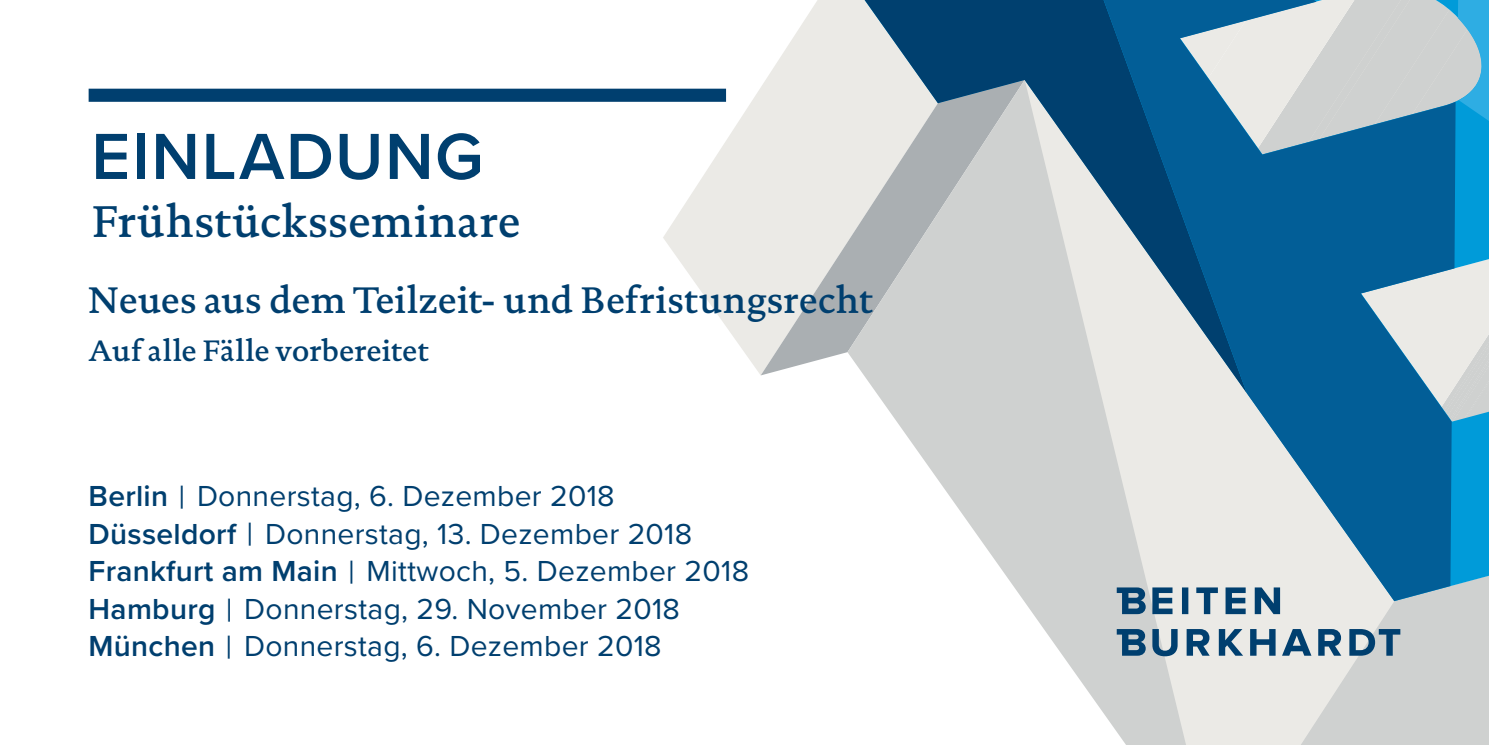
<style>
.page{position:relative;width:1489px;height:745px;background:#fff}
.page>*{position:absolute;margin:0;border:0;box-sizing:border-box;transform-origin:0 0}
.t1{font:600 67.5px "Proxima Nova";letter-spacing:.025em;color:#003f6f}
.t2{font:500 45px "DTL Documenta TOT";letter-spacing:.01em;color:#003f6f}
.t3{font:500 37.5px "DTL Documenta TOT";letter-spacing:.005em;color:#003f6f}
.t4{font:30px/37.5px "Proxima Nova";letter-spacing:.01em;color:#003f6f}
.t5{font:500 30px "DTL Documenta TOT";color:#003f6f}
.s1{font-weight:600}
.s2{font-size:32.5px}
</style>
<div class="page">
<svg style="left:663px;top:0;width:176px;height:374px"></svg>
<svg style="left:760px;top:80px;width:79px;height:295px;background:#e0e0de"></svg>
<svg style="left:1024px;top:600px;width:193px;height:144px;fill:#cfd1d0"></svg>
<svg style="left:1217px;top:600px;width:271px;height:144px;background:#dadbd9"></svg>
<svg style="left:839px;top:0;width:229px;height:600px;fill:#cfd1d0"></svg>
<svg style="left:1370px;top:0;width:119px;height:620px;background:#61b7d9"></svg>
<svg style="left:840px;top:0;width:228px;height:393px;background:#a7b5bd"></svg>
<svg style="left:1068px;top:0;width:387px;height:600px;background:#6d9bb6"></svg>
<svg style="left:1152px;top:628px;width:248px;height:28px;background:#7f9bae"></svg>
<svg style="left:1152px;top:587px;width:127px;height:26px;background:#7997ac"></svg>
<svg style="left:1116px;top:587px;width:29px;height:26px"></svg>
<svg style="left:1116px;top:628px;width:29px;height:27px"></svg>
<div style="left:89px;top:89px;width:637px;height:13px;background:#003f6f"></div>
<h1 class="t1" style="left:91px;top:106px;width:393px">EINLADUNG</h1>
<h2 class="t2" style="left:92px;top:195px;width:430px">Frühstücksseminare</h2>
<p class="t3" style="left:89px;top:277px;width:785px">Neues aus dem Teilzeit- und Befristungsrecht</p>
<p class="t5" style="left:89px;top:332px;width:341px">Auf alle Fälle vorbereitet</p>
<p class="t4" style="left:89px;top:475px;width:662px"><span class="s1">Berlin</span> <span class="s2">|</span> Donnerstag, 6. Dezember 2018<br><span class="s1">Düsseldorf</span> <span class="s2">|</span> Donnerstag, 13. Dezember 2018<br><span class="s1">Frankfurt am Main</span> <span class="s2">|</span> Mittwoch, 5. Dezember 2018<br><span class="s1">Hamburg</span> <span class="s2">|</span> Donnerstag, 29. November 2018<br><span class="s1">München</span> <span class="s2">|</span> Donnerstag, 6. Dezember 2018</p>
</div>
